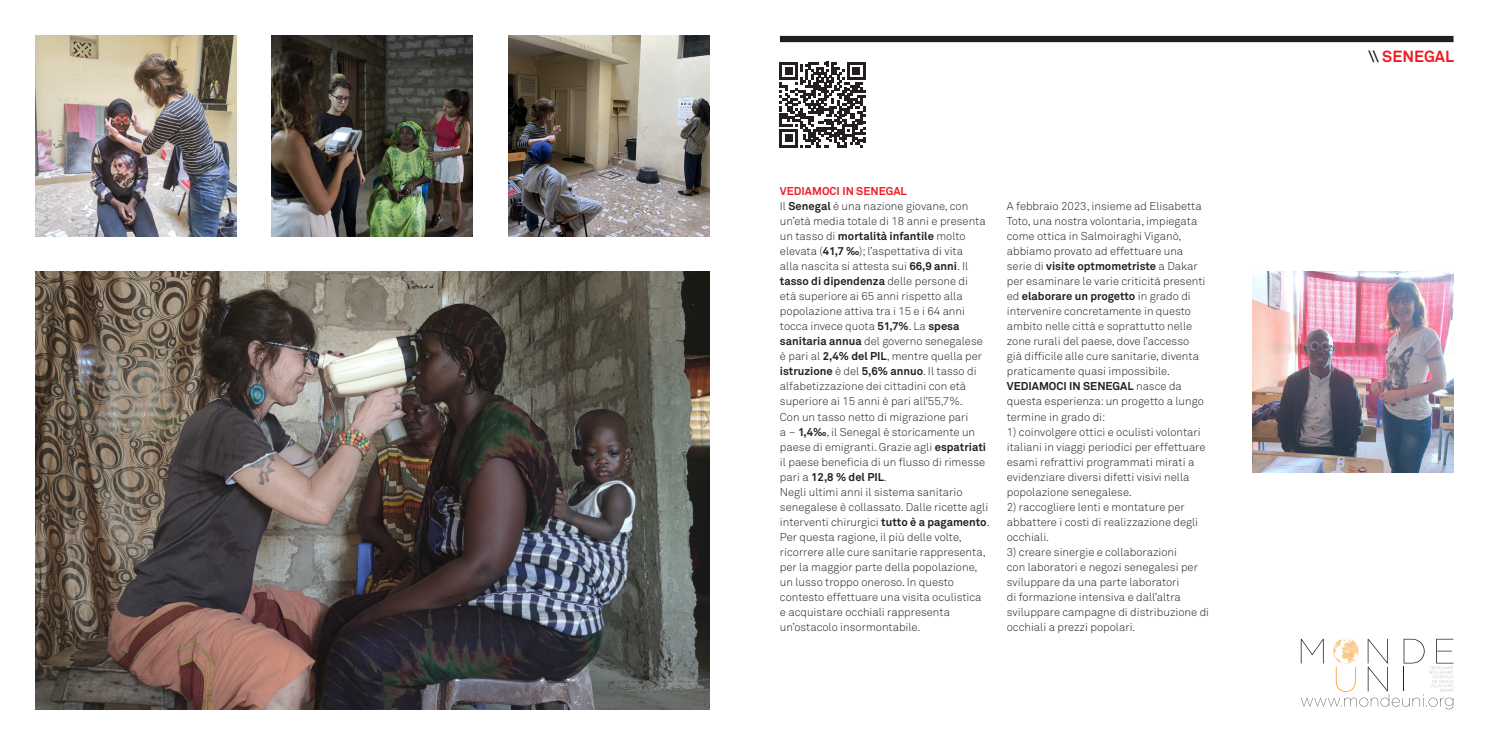
<style>
.page{position:relative;width:1489px;height:745px;background:#fff}
.page>*{position:absolute;margin:0;border:0;box-sizing:border-box;transform-origin:0 0}
.t1{font:700 16px "Akkurat";color:#ee1d23}
.Normale{font:300 11.25px/15px "Akkurat";color:#231f20}
.Normale-2{font:700 11.25px "Akkurat";color:#ee1d23}
.s1{font-weight:700}
.s2{color:#231f20}
</style>
<div class="page">
<div style="left:780px;top:36px;width:673px;height:6px;background:#231f20"></div>
<svg style="left:1300px;top:638px;width:153px;height:70px"></svg>
<img style="left:35px;top:35px;width:201px;height:201px">
<img style="left:508px;top:35px;width:201px;height:201px">
<img style="left:35px;top:271px;width:674px;height:438px">
<img style="left:272px;top:35px;width:200px;height:201px">
<img style="left:1252px;top:271px;width:201px;height:201px">
<svg style="left:779px;top:62px;width:86px;height:85px"></svg>
<p class="Normale-2" style="left:780px;top:184px;width:128px">VEDIAMOCI IN SENEGAL</p>
<p class="Normale" style="left:780px;top:199px;width:208px">Il <span class="s1">Senegal</span> è una nazione giovane, con un’età media totale di 18 anni e presenta un tasso di <span class="s1">mortalità infantile</span> molto elevata (<span class="s1">41,7 ‰</span>); l’aspettativa di vita<br>alla nascita si attesta sui <span class="s1">66,9 anni</span>. Il <span class="s1">tasso di dipendenza</span> delle persone di età superiore ai 65 anni rispetto alla popolazione attiva tra i 15 e i 64 anni tocca invece quota <span class="s1">51,7%</span>. La <span class="s1">spesa sanitaria annua</span> del governo senegalese è pari al <span class="s1">2,4% del PIL</span>, mentre quella per <span class="s1">istruzione</span> è del <span class="s1">5,6% annuo</span>. Il tasso di alfabetizzazione dei cittadini con età superiore ai 15 anni è pari all’55,7%.<br>Con un tasso netto di migrazione pari<br>a – <span class="s1">1,4‰</span>, il Senegal è storicamente un paese di emigranti. Grazie agli <span class="s1">espatriati </span>il paese beneficia di un flusso di rimesse pari a <span class="s1">12,8 % del PIL</span>.</p>
<p class="Normale" style="left:780px;top:484px;width:211px">Negli ultimi anni il sistema sanitario senegalese è collassato. Dalle ricette agli interventi chirurgici <span class="s1">tutto è a pagamento</span>.</p>
<p class="Normale" style="left:780px;top:529px;width:207px">Per questa ragione, il più delle volte, ricorrere alle cure sanitarie rappresenta, per la maggior parte della popolazione, un lusso troppo oneroso. In questo contesto effettuare una visita oculistica e acquistare occhiali rappresenta un’ostacolo insormontabile.</p>
<p class="Normale" style="left:1006px;top:199px;width:200px">A febbraio 2023, insieme ad Elisabetta Toto, una nostra volontaria, impiegata come ottica in Salmoiraghi Viganò, abbiamo provato ad effettuare una serie di <span class="s1">visite optmometriste</span> a Dakar per esaminare le varie criticità presenti ed <span class="s1">elaborare un progetto</span> in grado di intervenire concretamente in questo ambito nelle città e soprattutto nelle zone rurali del paese, dove l’accesso già difficile alle cure sanitarie, diventa praticamente quasi impossibile.</p>
<p class="Normale" style="left:1006px;top:379px;width:198px"><span class="s1">VEDIAMOCI IN SENEGAL</span> nasce da questa esperienza: un progetto a lungo termine in grado di:</p>
<p class="Normale" style="left:1006px;top:424px;width:200px">1) coinvolgere ottici e oculisti volontari italiani in viaggi periodici per effettuare esami refrattivi programmati mirati a evidenziare diversi difetti visivi nella popolazione senegalese.</p>
<p class="Normale" style="left:1006px;top:499px;width:193px">2) raccogliere lenti e montature per abbattere i costi di realizzazione degli occhiali.</p>
<p class="Normale" style="left:1006px;top:544px;width:204px">3) creare sinergie e collaborazioni<br>con laboratori e negozi senegalesi per sviluppare da una parte laboratori<br>di formazione intensiva e dall’altra sviluppare campagne di distribuzione di occhiali a prezzi popolari.</p>
<p class="t1" style="left:1368px;top:46px;width:87px"><span class="s2">\\</span> SENEGAL</p>
</div>
